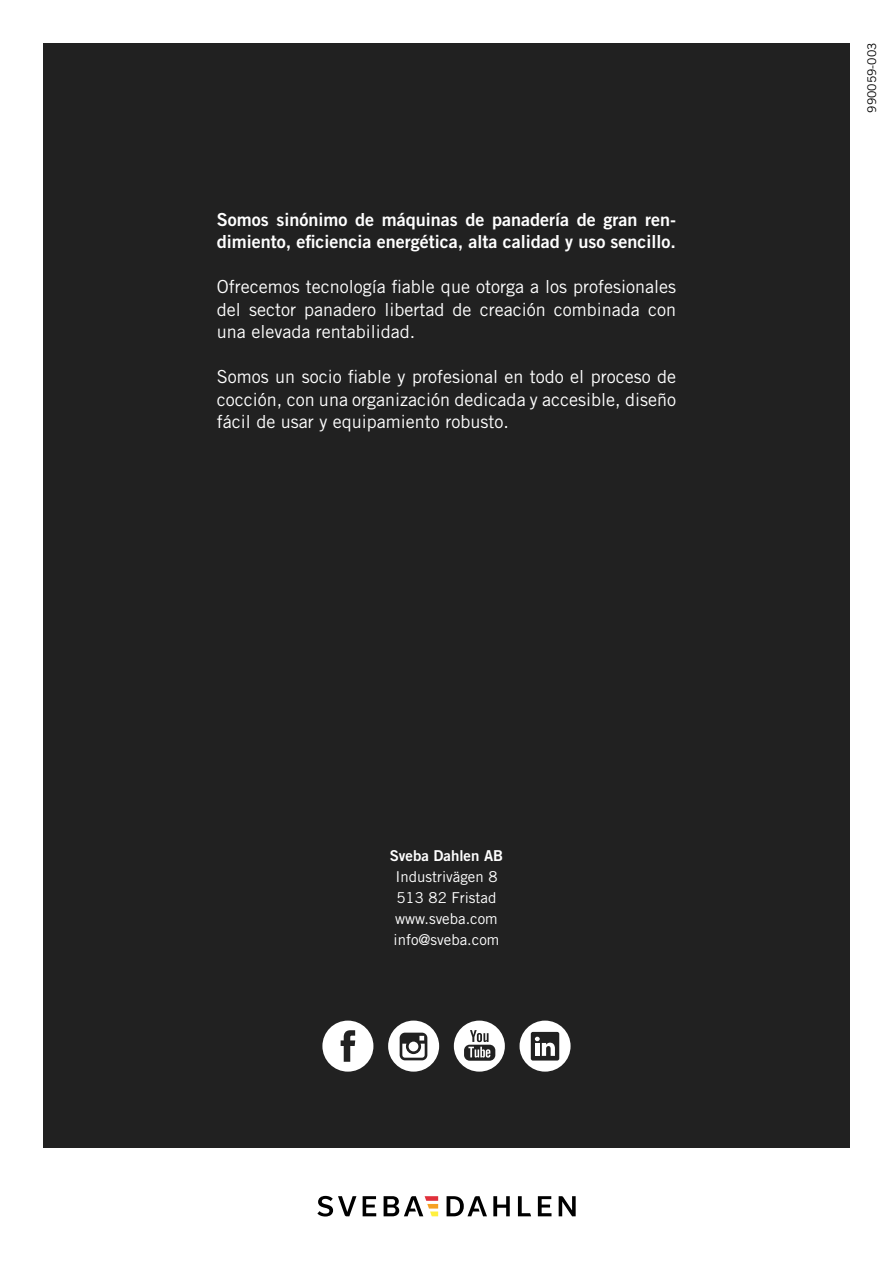
<style>
.page{position:relative;width:893px;height:1263px;background:#fff}
.page>*{position:absolute;margin:0;border:0;box-sizing:border-box;transform-origin:0 0}
.t1{font:18px/22.5px "Trade Gothic LT Std";color:#fff;text-align:justify}
.t2{font:18px/22.5px "Trade Gothic LT Std Bd 2";color:#fff}
.t3{font:15px/21px "Trade Gothic LT Std";color:#fff}
.t4{font:15px "Trade Gothic LT Std Bd 2";color:#fff}
.t5{font:12px "Trade Gothic LT Std";color:#000}
</style>
<div class="page">
<div style="left:43px;top:43px;width:807px;height:1104px;background:#212121"></div>
<svg style="left:317px;top:1196px;width:39px;height:20px"></svg>
<svg style="left:363px;top:1196px;width:13px;height:20px"></svg>
<svg style="left:493px;top:1196px;width:17px;height:20px"></svg>
<svg style="left:538px;top:1196px;width:13px;height:20px"></svg>
<svg style="left:559px;top:1196px;width:17px;height:20px"></svg>
<svg style="left:447px;top:1196px;width:40px;height:20px"></svg>
<svg style="left:518px;top:1196px;width:13px;height:20px"></svg>
<svg style="left:384px;top:1196px;width:54px;height:20px"></svg>
<svg style="left:322px;top:1020px;width:51px;height:51px"></svg>
<svg style="left:520px;top:1020px;width:51px;height:51px"></svg>
<hr style="left:535px;top:1043px;width:4px;height:13px;background:#fff">
<svg style="left:454px;top:1020px;width:51px;height:51px"></svg>
<svg style="left:388px;top:1020px;width:51px;height:51px"></svg>
<p class="t2" style="left:217px;top:208px;width:461px">Somos sinónimo de máquinas de panadería de gran ren&shy;dimiento, eficiencia energética, alta calidad y uso sencillo.</p>
<p class="t1" style="left:217px;top:275px;width:461px">Ofrecemos tecnología fiable que otorga a los profesionales del sector panadero libertad de creación combinada con una elevada rentabilidad.</p>
<p class="t1" style="left:217px;top:365px;width:461px">Somos un socio fiable y profesional en todo el proceso de cocción, con una organización dedicada y accesible, diseño fácil de usar y equipamiento robusto.</p>
<p class="t4" style="left:390px;top:847px;width:115px">Sveba Dahlen AB</p>
<p class="t3" style="left:394px;top:866px;width:107px">Industrivägen 8<br>513 82 Fristad www.sveba.com info@sveba.com</p>
<p class="t5" style="left:865px;top:113px;width:71px;rotate:-90deg">990059-003</p>
</div>
